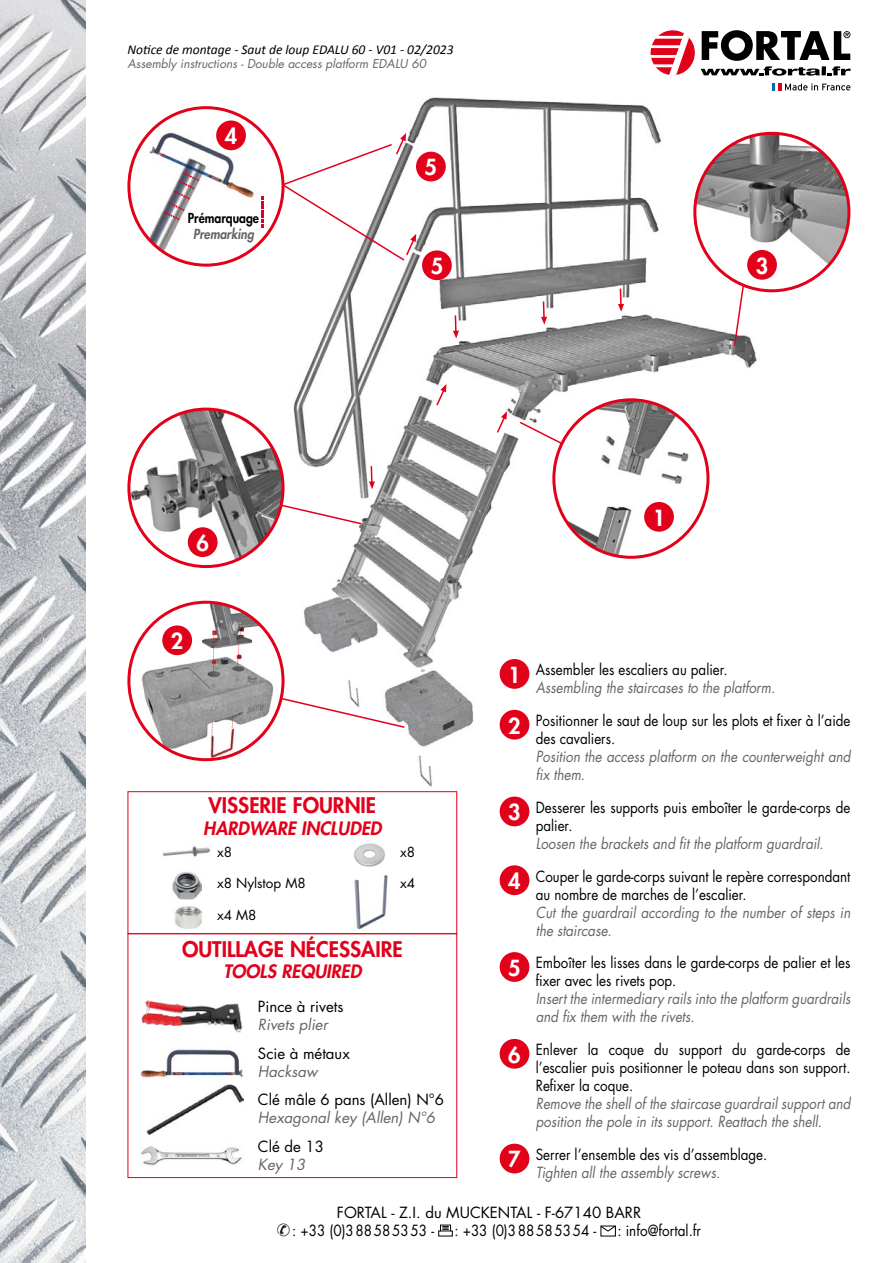
<style>
.page{position:relative;width:893px;height:1263px;background:#fff}
.page>*{position:absolute;margin:0;border:0;box-sizing:border-box;transform-origin:0 0}
.t1{font:800 21.6px "Futura Std";color:#fff}
.t2{font:800 21px "Futura Std";color:#e2001a}
.t3{font:italic 800 18px "Futura Std";color:#e2001a}
.t4{font:15px/18px "Futura Std";color:#000;scale:.89 1}
.t5{font:italic 15px/18px "Futura Std";color:#646567;scale:.89 1}
.t6{font:15px "Futura Std";color:#000}
.t7{font:15px "Futura Std";color:#000;scale:.9 1}
.t8{font:italic 15px "Futura Std";color:#646567}
.t9{font:italic 13.5px "Calibri";color:#000}
.t10{font:13.5px "Futura Std";color:#000}
.t11{font:800 13.5px "Futura Std";color:#000;scale:.9 1}
.t12{font:italic 800 13.5px "Futura Std";color:#646567;scale:.9 1}
.t13{font:italic 12px "Futura Std";color:#646567}
</style>
<div class="page">
<img style="left:293px;top:97px;width:470px;height:690px">
<div style="left:416px;top:152px;width:30px;height:29px;background:#e2001a;border-radius:50%"></div>
<div style="left:422px;top:250px;width:30px;height:30px;background:#e2001a;border-radius:50%"></div>
<svg style="left:453px;top:314px;width:6px;height:25px"></svg>
<svg style="left:369px;top:465px;width:6px;height:24px"></svg>
<svg style="left:541px;top:300px;width:6px;height:25px"></svg>
<svg style="left:618px;top:287px;width:6px;height:25px"></svg>
<svg style="left:435px;top:384px;width:11px;height:23px"></svg>
<svg style="left:495px;top:411px;width:12px;height:23px"></svg>
<img style="left:0;top:0;width:85px;height:1263px">
<svg style="left:651px;top:30px;width:44px;height:45px"></svg>
<svg style="left:772px;top:83px;width:78px;height:7px"></svg>
<svg style="left:701px;top:30px;width:149px;height:46px"></svg>
<div style="left:440px;top:1225px;width:11px;height:6px;border:1px solid #000"></div>
<div style="left:438px;top:1230px;width:15px;height:6px;border:1px solid #000"></div>
<svg style="left:442px;top:1226px;width:7px;height:4px"></svg>
<svg style="left:600px;top:1225px;width:16px;height:7px"></svg>
<div style="left:500px;top:659px;width:29px;height:30px;background:#e2001a;border-radius:50%"></div>
<div style="left:500px;top:710px;width:29px;height:29px;background:#e2001a;border-radius:50%"></div>
<div style="left:500px;top:796px;width:29px;height:30px;background:#e2001a;border-radius:50%"></div>
<div style="left:500px;top:865px;width:29px;height:30px;background:#e2001a;border-radius:50%"></div>
<div style="left:500px;top:952px;width:29px;height:30px;background:#e2001a;border-radius:50%"></div>
<div style="left:500px;top:1039px;width:29px;height:30px;background:#e2001a;border-radius:50%"></div>
<div style="left:500px;top:1144px;width:29px;height:29px;background:#e2001a;border-radius:50%"></div>
<svg style="left:733px;top:291px;width:19px;height:57px"></svg>
<svg style="left:283px;top:486px;width:80px;height:40px"></svg>
<svg style="left:274px;top:133px;width:142px;height:129px"></svg>
<img style="left:129px;top:604px;width:139px;height:154px">
<svg style="left:204px;top:632px;width:202px;height:104px"></svg>
<div style="left:162px;top:625px;width:30px;height:30px;background:#e2001a;border-radius:50%"></div>
<img style="left:129px;top:409px;width:154px;height:157px">
<div style="left:127px;top:408px;width:158px;height:160px;border:3px solid #e2001a;border-radius:50%"></div>
<div style="left:188px;top:527px;width:30px;height:30px;background:#e2001a;border-radius:50%"></div>
<svg style="left:129px;top:108px;width:154px;height:157px"></svg>
<img style="left:131px;top:108px;width:140px;height:149px">
<div style="left:127px;top:106px;width:158px;height:161px;border:3px solid #e2001a;border-radius:50%"></div>
<svg style="left:163px;top:172px;width:36px;height:48px"></svg>
<svg style="left:261px;top:197px;width:3px;height:30px"></svg>
<div style="left:216px;top:120px;width:30px;height:30px;background:#e2001a;border-radius:50%"></div>
<img style="left:695px;top:133px;width:154px;height:158px">
<div style="left:693px;top:132px;width:157px;height:160px;border:3px solid #e2001a;border-radius:50%"></div>
<div style="left:747px;top:250px;width:30px;height:30px;background:#e2001a;border-radius:50%"></div>
<svg style="left:518px;top:420px;width:36px;height:61px"></svg>
<img style="left:554px;top:400px;width:154px;height:157px">
<div style="left:552px;top:398px;width:157px;height:161px;border:3px solid #e2001a;border-radius:50%"></div>
<div style="left:644px;top:502px;width:30px;height:30px;background:#e2001a;border-radius:50%"></div>
<div style="left:128px;top:791px;width:329px;height:143px;border:1px solid #e2001a"></div>
<img style="left:172px;top:872px;width:29px;height:28px">
<img style="left:174px;top:906px;width:28px;height:23px">
<img style="left:163px;top:846px;width:47px;height:11px">
<img style="left:354px;top:875px;width:34px;height:55px">
<img style="left:354px;top:843px;width:31px;height:24px">
<div style="left:128px;top:933px;width:329px;height:245px;border:1px solid #e2001a"></div>
<img style="left:141px;top:1146px;width:101px;height:20px">
<img style="left:140px;top:1049px;width:104px;height:30px">
<img style="left:141px;top:1000px;width:102px;height:33px">
<img style="left:146px;top:1084px;width:97px;height:51px">
<p class="t9" style="left:128px;top:40px;width:328px">Notice de montage - Saut de loup EDALU 60 - V01 - 02/2023</p>
<p class="t13" style="left:128px;top:56px;width:300px">Assembly instructions - Double access platform EDALU 60</p>
<p class="t1" style="left:225px;top:123px;width:14px">4</p>
<p class="t11" style="left:188px;top:209px;width:81px">Prémarquage</p>
<p class="t12" style="left:193px;top:225px;width:69px">Premarking</p>
<p class="t1" style="left:425px;top:154px;width:14px">5</p>
<p class="t1" style="left:431px;top:253px;width:14px">5</p>
<p class="t1" style="left:756px;top:252px;width:14px">3</p>
<p class="t1" style="left:196px;top:529px;width:14px">6</p>
<p class="t1" style="left:171px;top:628px;width:14px">2</p>
<p class="t2" style="left:208px;top:792px;width:169px">VISSERIE FOURNIE</p>
<p class="t3" style="left:203px;top:816px;width:180px">HARDWARE INCLUDED</p>
<p class="t10" style="left:217px;top:843px;width:17px">x8</p>
<p class="t10" style="left:217px;top:874px;width:90px">x8 Nylstop M8</p>
<p class="t10" style="left:217px;top:906px;width:41px">x4 M8</p>
<p class="t10" style="left:400px;top:843px;width:17px">x8</p>
<p class="t10" style="left:400px;top:874px;width:17px">x4</p>
<p class="t2" style="left:182px;top:936px;width:222px">OUTILLAGE NÉCESSAIRE</p>
<p class="t3" style="left:223px;top:960px;width:139px">TOOLS REQUIRED</p>
<p class="t6" style="left:258px;top:997px;width:87px">Pince à rivets</p>
<p class="t8" style="left:258px;top:1015px;width:71px">Rivets plier</p>
<p class="t6" style="left:258px;top:1044px;width:93px">Scie à métaux</p>
<p class="t8" style="left:258px;top:1062px;width:61px">Hacksaw</p>
<p class="t6" style="left:258px;top:1090px;width:188px">Clé mâle 6 pans (Allen) N°6</p>
<p class="t8" style="left:258px;top:1108px;width:179px">Hexagonal key (Allen) N°6</p>
<p class="t6" style="left:258px;top:1137px;width:68px">Clé de 13</p>
<p class="t8" style="left:258px;top:1155px;width:49px">Key 13</p>
<p class="t1" style="left:653px;top:504px;width:14px">1</p>
<p class="t1" style="left:508px;top:661px;width:14px">1</p>
<p class="t4" style="left:536px;top:661px;width:217px">Assembler les escaliers au palier.</p>
<p class="t5" style="left:536px;top:679px;width:270px">Assembling the staircases to the platform.</p>
<p class="t1" style="left:508px;top:712px;width:14px">2</p>
<p class="t4" style="left:536px;top:712px;width:355px">Positionner le saut de loup sur les plots et fixer à l’aide des cavaliers.</p>
<p class="t5" style="left:536px;top:748px;width:355px">Position the access platform on the counterweight and fix them.</p>
<p class="t1" style="left:508px;top:799px;width:14px">3</p>
<p class="t4" style="left:536px;top:798px;width:355px">Desserer les supports puis emboîter le garde-corps de palier.</p>
<p class="t5" style="left:536px;top:834px;width:325px">Loosen the brackets and fit the platform guardrail.</p>
<p class="t1" style="left:508px;top:867px;width:14px">4</p>
<p class="t4" style="left:536px;top:867px;width:355px">Couper le garde-corps suivant le repère correspondant au nombre de marches de l’escalier.</p>
<p class="t5" style="left:536px;top:903px;width:355px">Cut the guardrail according to the number of steps in the staircase.</p>
<p class="t1" style="left:508px;top:954px;width:14px">5</p>
<p class="t4" style="left:536px;top:954px;width:355px">Emboîter les lisses dans le garde-corps de palier et les fixer avec les rivets pop.</p>
<p class="t5" style="left:536px;top:990px;width:355px">Insert the intermediary rails into the platform guardrails and fix them with the rivets.</p>
<p class="t1" style="left:508px;top:1041px;width:14px">6</p>
<p class="t4" style="left:536px;top:1041px;width:355px;text-align:justify">Enlever la coque du support du garde-corps de l’escalier puis positionner le poteau dans son support.<br>Refixer la coque.</p>
<p class="t5" style="left:536px;top:1095px;width:355px">Remove the shell of the staircase guardrail support and position the pole in its support. Reattach the shell.</p>
<p class="t1" style="left:508px;top:1146px;width:14px">7</p>
<p class="t4" style="left:536px;top:1145px;width:262px">Serrer l’ensemble des vis d’assemblage.</p>
<p class="t5" style="left:536px;top:1163px;width:209px">Tighten all the assembly screws.</p>
<p class="t6" style="left:337px;top:1203px;width:306px">FORTAL - Z.I. du MUCKENTAL - F-67140 BARR</p>
<p class="t7" style="left:292px;top:1221px;width:159px">: +33 (0)388585353 -</p>
<p class="t7" style="left:454px;top:1221px;width:159px">: +33 (0)388585354 -</p>
<p class="t7" style="left:617px;top:1221px;width:94px">: info@fortal.fr</p>
</div>
